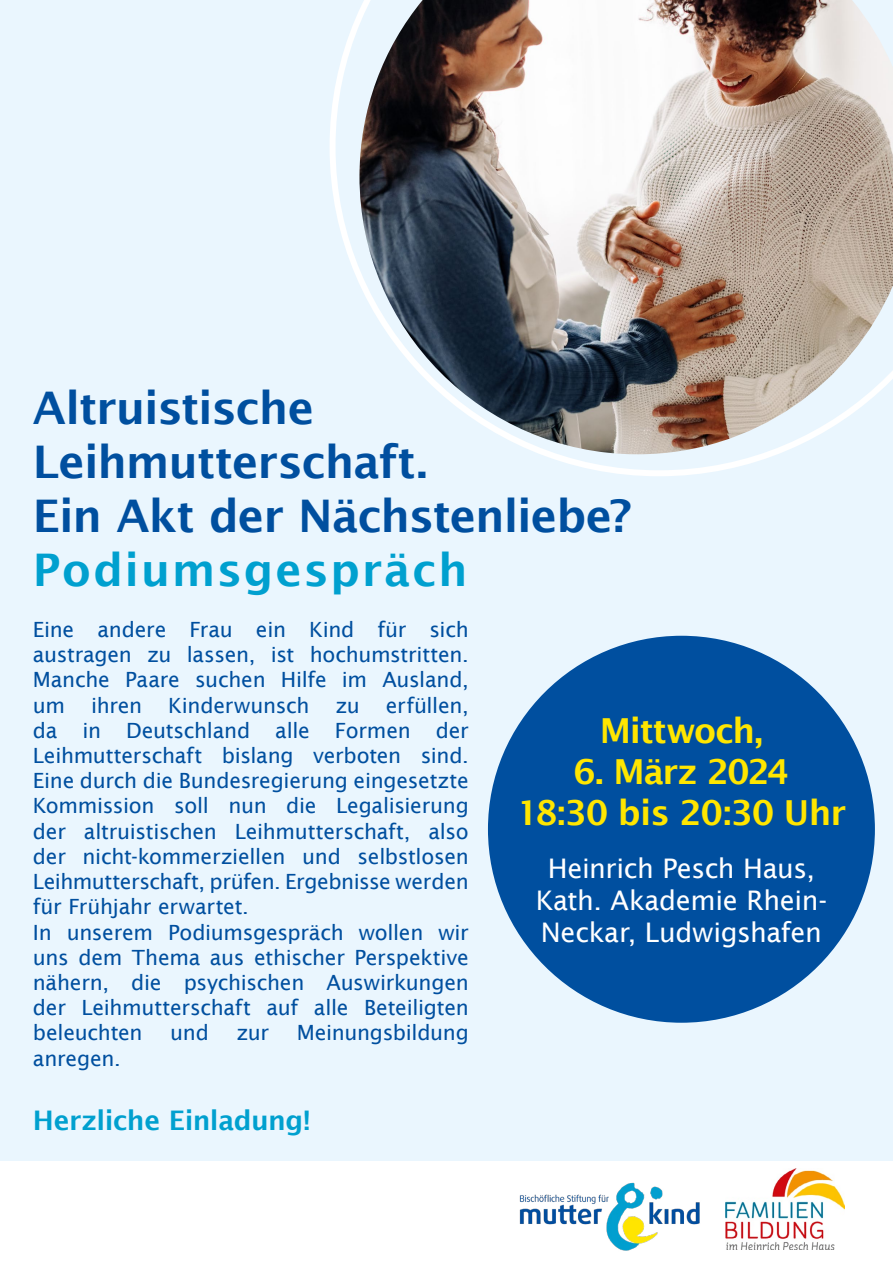
<style>
.page{position:relative;width:893px;height:1263px;background:#fff}
.page>*{position:absolute;margin:0;border:0;box-sizing:border-box;transform-origin:0 0}
.t1{font:600 45px/54px "Lucida Sans";letter-spacing:-.02em;color:#004f9f}
.t2{font:600 45px "Lucida Sans";letter-spacing:.035em;color:#00a0cf}
.t3{font:600 34.5px/41.4px "Lucida Sans";letter-spacing:-.03em;color:#ffe600;text-align:center}
.t4{font:27px/32.4px "Lucida Sans";letter-spacing:-.015em;color:#fff;text-align:center}
.t5{font:600 27px "Lucida Sans";letter-spacing:-.015em;color:#00a0cf}
.t6{font:21px/25.2px "Lucida Sans";letter-spacing:-.01em;color:#004f9f}
</style>
<div class="page">
<div style="left:0;top:0;width:893px;height:1161px;background:#eaf6fe"></div>
<svg style="left:330px;top:12px;width:447px;height:464px"></svg>
<img style="left:359px;top:0;width:534px;height:454px">
<div style="left:488px;top:636px;width:387px;height:387px;background:#004f9f;border-radius:50%"></div>
<img style="left:519px;top:1182px;width:181px;height:69px">
<img style="left:725px;top:1168px;width:120px;height:81px">
<h1 class="t1" style="left:33px;top:380px;width:601px">Altruistische<br>Leihmutterschaft.<br>Ein Akt der Nächstenliebe?</h1>
<h1 class="t2" style="left:33px;top:544px;width:436px">Podiumsgespräch</h1>
<p class="t6" style="left:33px;top:617px;width:437px">Eine andere Frau ein Kind für sich austragen zu lassen, ist hochumstritten.<br>Manche Paare suchen Hilfe im Ausland, um ihren Kinderwunsch zu erfüllen, da in Deutschland alle Formen der Leihmutterschaft bislang verboten sind.<br>Eine durch die Bundesregierung eingesetzte Kommission soll nun die Legalisierung der altruistischen Leihmutterschaft, also der nicht-kommerziellen und selbstlosen Leihmutterschaft, prüfen. Ergebnisse werden für Frühjahr erwartet.<br>In unserem Podiumsgespräch wollen wir uns dem Thema aus ethischer Perspektive nähern, die psychischen Auswirkungen der Leihmutterschaft auf alle Beteiligten beleuchten</p>
<p class="t6" style="left:170px;top:1020px;width:40px">und</p>
<p class="t6" style="left:236px;top:1020px;width:34px">zur</p>
<p class="t6" style="left:297px;top:1020px;width:174px">Meinungsbildung</p>
<p class="t6" style="left:33px;top:1045px;width:89px">anregen.</p>
<p class="t5" style="left:33px;top:1105px;width:279px">Herzliche Einladung!</p>
<h2 class="t3" style="left:600px;top:709px;width:164px">Mittwoch,</h2>
<h2 class="t3" style="left:517px;top:751px;width:331px">6. März 2024<br>18:30 bis 20:30 Uhr</h2>
<p class="t4" style="left:536px;top:852px;width:293px">Heinrich Pesch Haus,<br>Kath. Akademie Rhein-<br>Neckar, Ludwigshafen</p>
</div>
